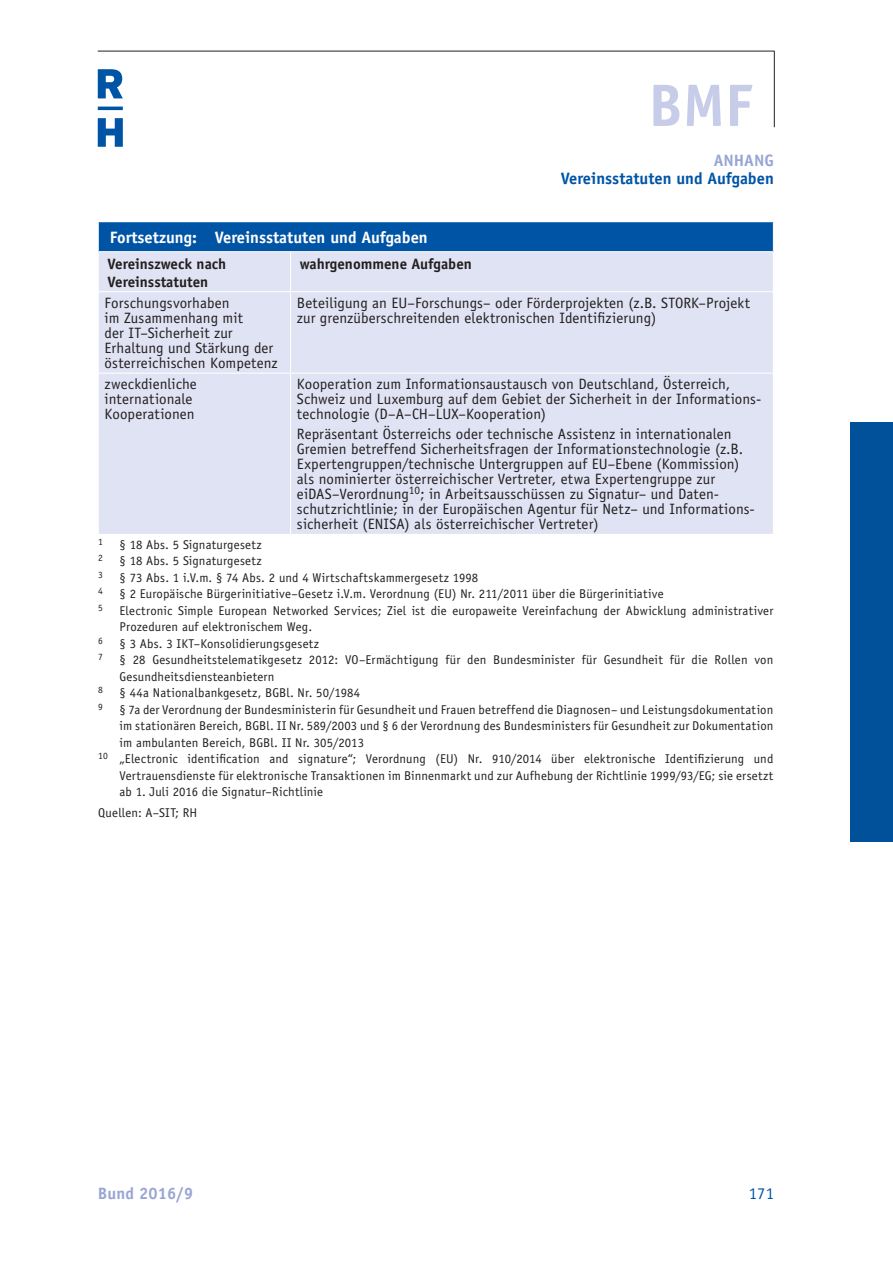
<style>
.page{position:relative;width:893px;height:1263px;background:#fff}
.page>*{position:absolute;margin:0;border:0;box-sizing:border-box;transform-origin:0 0}
.t1{font:700 60px "Officina Sans";color:#c7cde8}
.t2{font:700 16.5px "Officina Sans";color:#fff}
.t3{font:700 16.5px "Officina Sans";color:#0054a6}
.t4{font:700 16.5px "Officina Sans";letter-spacing:.01em;color:#98a5d4}
.t5{font:16.5px "Officina Sans";color:#0054a6}
.t6{font:15px/15px "Officina Sans";letter-spacing:.005em;color:#231f20}
.t7{font:700 15px/18px "Officina Sans";color:#231f20}
.t8{font:12.75px/16.5px "Officina Sans";letter-spacing:.015em;color:#231f20}
.t9{font:9.6px "Officina Sans";color:#231f20}
</style>
<div class="page">
<hr style="left:98px;top:51px;width:676px;height:1px;background:#231f20">
<hr style="left:774px;top:51px;width:1px;height:76px;background:#231f20">
<svg style="left:98px;top:69px;width:25px;height:78px"></svg>
<div style="left:850px;top:422px;width:43px;height:420px;background:#00519a"></div>
<div style="left:98px;top:222px;width:675px;height:30px;background:#0054a6"></div>
<div style="left:99px;top:252px;width:674px;height:282px;background:#e0e3f3"></div>
<hr style="left:290px;top:252px;width:1px;height:39px;background:#fff">
<hr style="left:290px;top:292px;width:1px;height:81px;background:#fff">
<hr style="left:290px;top:374px;width:1px;height:160px;background:#fff">
<hr style="left:99px;top:373px;width:674px;height:1px;background:#fff">
<hr style="left:98px;top:222px;width:1px;height:30px;background:#fff">
<hr style="left:99px;top:251px;width:674px;height:1px;background:#fff">
<hr style="left:99px;top:291px;width:674px;height:1px;background:#fff">
<h1 class="t1" style="left:648px;top:68px;width:106px">BMF</h1>
<p class="t4" style="left:714px;top:150px;width:62px">ANHANG</p>
<p class="t3" style="left:561px;top:168px;width:214px">Vereinsstatuten und Aufgaben</p>
<p class="t2" style="left:110px;top:227px;width:319px">Fortsetzung: Vereinsstatuten und Aufgaben</p>
<p class="t7" style="left:108px;top:254px;width:120px">Vereinszweck nach<br>Vereinsstatuten</p>
<p class="t7" style="left:300px;top:254px;width:173px">wahrgenommene Aufgaben</p>
<p class="t6" style="left:105px;top:295px;width:175px">Forschungsvorhaben<br>im Zusammenhang mit<br>der IT–Sicherheit zur<br>Erhaltung und Stärkung der österreichischen Kompetenz</p>
<p class="t6" style="left:297px;top:295px;width:455px">Beteiligung an EU–Forschungs– oder Förderprojekten (z.B. STORK–Projekt zur grenzüberschreitenden elektronischen Identifizierung)</p>
<p class="t6" style="left:105px;top:377px;width:94px">zweckdienliche internationale<br>Kooperationen</p>
<p class="t6" style="left:297px;top:377px;width:466px">Kooperation zum Informationsaustausch von Deutschland, Österreich,<br>Schweiz und Luxemburg auf dem Gebiet der Sicherheit in der Informations&shy;technologie (D–A–CH–LUX–Kooperation)</p>
<p class="t6" style="left:297px;top:426px;width:459px">Repräsentant Österreichs oder technische Assistenz in internationalen Gremien betreffend Sicherheitsfragen der Informationstechnologie (z.B.<br>Expertengruppen/technische Untergruppen auf EU–Ebene (Kommission) als nominierter österreichischer Vertreter, etwa Expertengruppe zur eiDAS–Verordnung<sup>10</sup>; in Arbeitsausschüssen zu Signatur– und Daten&shy;schutzrichtlinie; in der Europäischen Agentur für Netz– und Informations&shy;sicherheit (ENISA) als österreichischer Vertreter)</p>
<p class="t9" style="left:98px;top:536px;width:6px">1</p>
<p class="t8" style="left:120px;top:536px;width:144px">§ 18 Abs. 5 Signaturgesetz</p>
<p class="t9" style="left:98px;top:552px;width:6px">2</p>
<p class="t8" style="left:120px;top:552px;width:144px">§ 18 Abs. 5 Signaturgesetz</p>
<p class="t9" style="left:98px;top:569px;width:6px">3</p>
<p class="t8" style="left:120px;top:569px;width:360px">§ 73 Abs. 1 i.V.m. § 74 Abs. 2 und 4 Wirtschaftskammergesetz 1998</p>
<p class="t9" style="left:98px;top:585px;width:6px">4</p>
<p class="t8" style="left:120px;top:585px;width:545px">§ 2 Europäische Bürgerinitiative–Gesetz i.V.m. Verordnung (EU) Nr. 211/2011 über die Bürgerinitiative</p>
<p class="t9" style="left:98px;top:602px;width:6px">5</p>
<p class="t8" style="left:120px;top:602px;width:655px">Electronic Simple European Networked Services; Ziel ist die europaweite Vereinfachung der Abwicklung administrativer<br>Prozeduren auf elektronischem Weg.</p>
<p class="t9" style="left:98px;top:635px;width:6px">6</p>
<p class="t8" style="left:120px;top:635px;width:201px">§ 3 Abs. 3 IKT–Konsolidierungsgesetz</p>
<p class="t9" style="left:98px;top:651px;width:6px">7</p>
<p class="t8" style="left:120px;top:651px;width:655px">§ 28 Gesundheitstelematikgesetz 2012: VO–Ermächtigung für den Bundesminister für Gesundheit für die Rollen von<br>Gesundheitsdiensteanbietern</p>
<p class="t9" style="left:98px;top:684px;width:6px">8</p>
<p class="t8" style="left:120px;top:684px;width:242px">§ 44a Nationalbankgesetz, BGBl. Nr. 50/1984</p>
<p class="t9" style="left:98px;top:701px;width:6px">9</p>
<p class="t8" style="left:120px;top:701px;width:655px">§ 7a der Verordnung der Bundesministerin für Gesundheit und Frauen betreffend die Diagnosen– und Leistungsdokumentation</p>
<p class="t8" style="left:120px;top:717px;width:655px">im stationären Bereich, BGBl. II Nr. 589/2003 und § 6 der Verordnung des Bundesministers für Gesundheit zur Dokumentation</p>
<p class="t8" style="left:120px;top:734px;width:246px">im ambulanten Bereich, BGBl. II Nr. 305/2013</p>
<p class="t8" style="left:98px;top:750px;width:677px"><sup>10</sup> „Electronic identification and signature“; Verordnung (EU) Nr. 910/2014 über elektronische Identifizierung und</p>
<p class="t8" style="left:120px;top:767px;width:655px">Vertrauensdienste für elektronische Transaktionen im Binnenmarkt und zur Aufhebung der Richtlinie 1999/93/EG; sie ersetzt</p>
<p class="t8" style="left:120px;top:783px;width:205px">ab 1. Juli 2016 die Signatur–Richtlinie</p>
<p class="t8" style="left:98px;top:804px;width:101px">Quellen: A–SIT; RH</p>
<p class="t4" style="left:98px;top:1183px;width:97px">Bund 2016/9</p>
<p class="t5" style="left:749px;top:1184px;width:27px">171</p>
</div>
